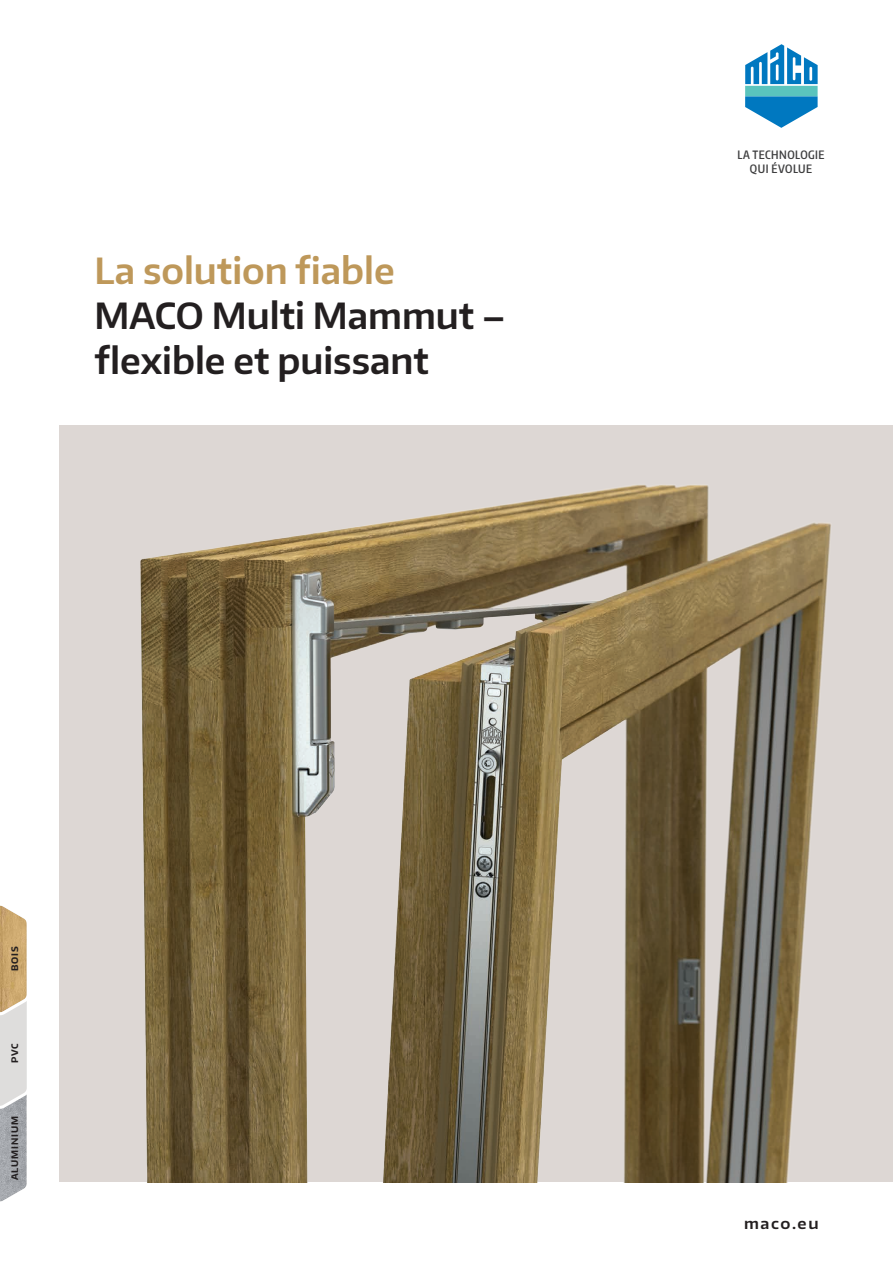
<style>
.page{position:relative;width:893px;height:1263px;background:#fff}
.page>*{position:absolute;margin:0;border:0;box-sizing:border-box;transform-origin:0 0}
.Headline_U1_schwarz{font:600 36px/45px "Encode Sans Normal";color:#231f20}
.Headline_U1_gold{font:600 36px "Encode Sans Normal";color:#be985a}
.URL_U1{font:600 15px "Encode Sans Wide";letter-spacing:.105em;color:#231f20}
.t1{font:600 11.55px/13.6px "Encode Sans Compressed";letter-spacing:.04em;color:#3e3e3f;text-align:center}
.Material_U1{font:700 9px "Encode Sans Normal";letter-spacing:.1em;color:#231f20}
</style>
<div class="page">
<div style="left:60px;top:425px;width:833px;height:757px;background:#ddd7d4"></div>
<img style="left:140px;top:485px;width:691px;height:697px">
<svg style="left:0;top:905px;width:27px;height:297px;background:#c8beae"></svg>
<svg style="left:745px;top:44px;width:73px;height:84px"></svg>
<p class="Headline_U1_gold" style="left:95px;top:247px;width:302px">La solution fiable</p>
<p class="Headline_U1_schwarz" style="left:95px;top:292px;width:412px">MACO Multi Mammut – flexible et puissant</p>
<p class="Material_U1" style="left:9px;top:971px;width:26px;rotate:-90deg">BOIS</p>
<p class="Material_U1" style="left:9px;top:1063px;width:21px;rotate:-90deg">PVC</p>
<p class="Material_U1" style="left:9px;top:1180px;width:66px;rotate:-90deg">ALUMINIUM</p>
<p class="t1" style="left:738px;top:148px;width:88px">LA TECHNOLOGIE<br>QUI ÉVOLUE</p>
<p class="URL_U1" style="left:744px;top:1213px;width:76px">maco.eu</p>
</div>
